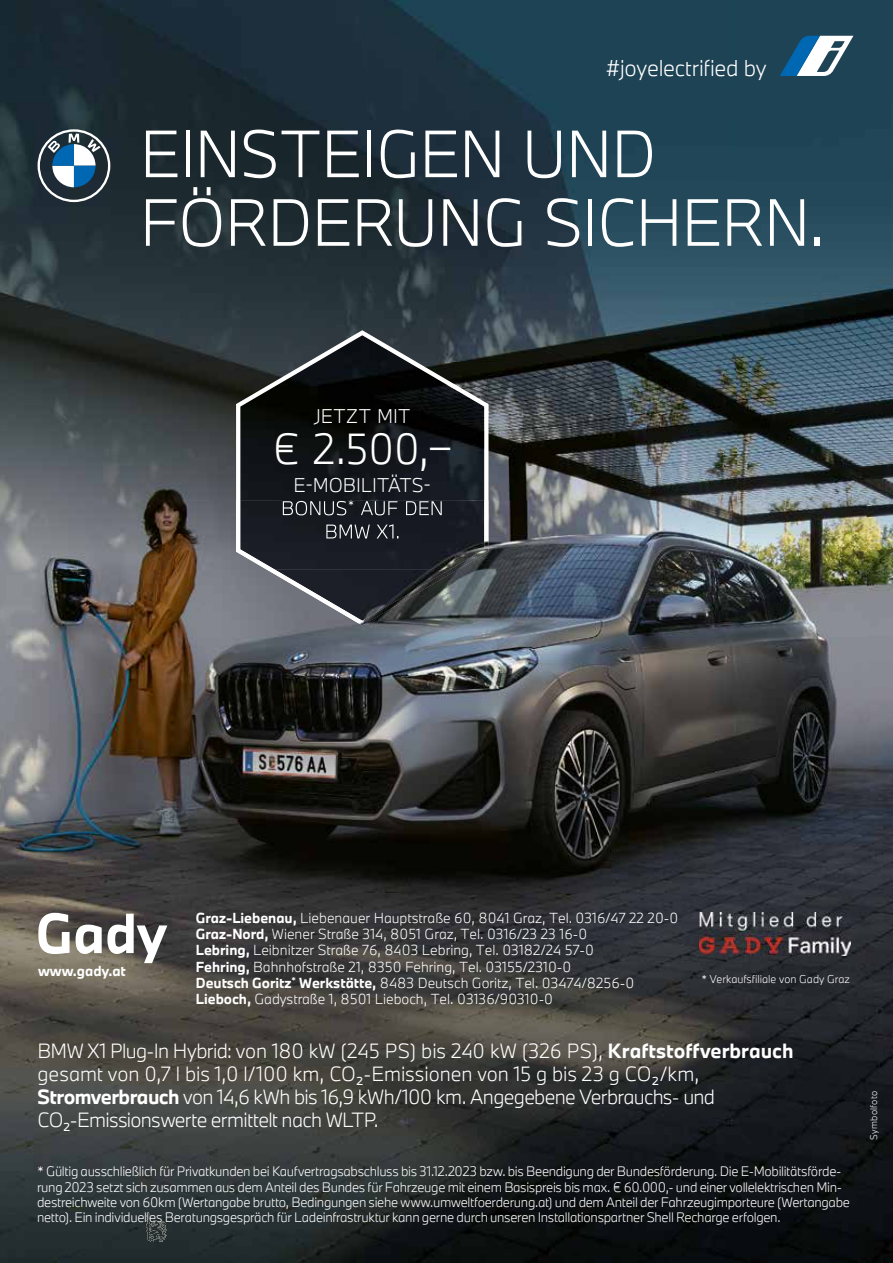
<style>
.page{position:relative;width:893px;height:1263px;background:#fff}
.page>*{position:absolute;margin:0;border:0;box-sizing:border-box;transform-origin:0 0}
.t1{font:300 61.8px/68.6px "BMW Type Next";letter-spacing:-.015em;color:#fff}
.t2{font:700 52.35px "BMW Type Next";color:#fff}
.t3{font:300 40.35px "BMW Type Next";color:#fff}
.t4{font:300 21.3px "BMW Type Next";letter-spacing:-.01em;color:#fff}
.t5{font:300 19.05px/23px "BMW Type Next";letter-spacing:-.02em;color:#fff}
.t6{font:300 18.45px "BMW Type Next";letter-spacing:-.005em;color:#fff}
.t7{font:300 18.45px "BMW Type Next";letter-spacing:.02em;color:#fff}
.t8{font:300 13.5px/16.2px "BMW Type Next";color:#fff}
.t9{font:700 13.5px "BMW Type Next";color:#fff}
.t10{font:300 12.75px/15.3px "BMW Type Next";letter-spacing:-.025em;color:#fff}
.t11{font:300 10.5px "BMW Type Next";color:#fff}
.t12{font:300 9px "BMW Type Next";letter-spacing:.03em;color:#fff}
.s1{font-weight:700}
</style>
<div class="page">
<img style="left:0;top:569px;width:893px;height:240px">
<img style="left:0;top:809px;width:209px;height:454px">
<img style="left:841px;top:809px;width:52px;height:454px">
<img style="left:209px;top:893px;width:632px;height:370px">
<img style="left:0;top:0;width:735px;height:362px">
<img style="left:735px;top:0;width:158px;height:518px">
<img style="left:0;top:362px;width:209px;height:207px">
<img style="left:209px;top:362px;width:27px;height:52px">
<img style="left:488px;top:362px;width:248px;height:52px">
<img style="left:209px;top:414px;width:27px;height:86px">
<img style="left:488px;top:414px;width:248px;height:86px">
<img style="left:866px;top:518px;width:27px;height:51px">
<svg style="left:236px;top:330px;width:252px;height:170px;background:#1f2326"></svg>
<svg style="left:780px;top:36px;width:73px;height:40px"></svg>
<svg style="left:38px;top:129px;width:72px;height:73px"></svg>
<img style="left:163px;top:500px;width:703px;height:393px">
<img style="left:236px;top:500px;width:252px;height:126px">
<img style="left:283px;top:501px;width:63px;height:14px">
<svg style="left:349px;top:500px;width:4px;height:5px"></svg>
<img style="left:354px;top:501px;width:90px;height:14px">
<img style="left:326px;top:525px;width:44px;height:13px">
<img style="left:377px;top:524px;width:21px;height:14px">
<img style="left:699px;top:912px;width:152px;height:44px">
<img style="left:146px;top:1212px;width:11px;height:30px">
<h3 class="t4" style="left:606px;top:54px;width:162px">#joyelectrified by</h3>
<h1 class="t1" style="left:140px;top:119px;width:687px">EINSTEIGEN UND<br>FÖRDERUNG SICHERN.</h1>
<h3 class="t7" style="left:314px;top:404px;width:98px">JETZT MIT</h3>
<h3 class="t3" style="left:272px;top:421px;width:182px">€ 2.500,–</h3>
<h3 class="t6" style="left:293px;top:472px;width:139px">E-MOBILITÄTS-</h3>
<h2 class="t2" style="left:36px;top:897px;width:133px">Gady</h2>
<p class="t8" style="left:196px;top:910px;width:484px"><span class="s1">Graz-Liebenau,</span> Liebenauer Hauptstraße 60, 8041 Graz, Tel. 0316/47 22 20-0<br><span class="s1">Graz-Nord,</span> Wiener Straße 314, 8051 Graz, Tel. 0316/23 23 16-0<br><span class="s1">Lebring,</span> Leibnitzer Straße 76, 8403 Lebring, Tel. 03182/24 57-0<br><span class="s1">Fehring,</span> Bahnhofstraße 21, 8350 Fehring, Tel. 03155/2310-0<br><span class="s1">Deutsch Goritz</span><sup>*</sup> <span class="s1">Werkstätte,</span> 8483 Deutsch Goritz, Tel. 03474/8256-0<br><span class="s1">Lieboch,</span> Gadystraße 1, 8501 Lieboch, Tel. 03136/90310-0</p>
<p class="t9" style="left:38px;top:962px;width:89px">www.gady.at</p>
<p class="t11" style="left:701px;top:971px;width:150px">* Verkaufsfiliale von Gady Graz</p>
<p class="t5" style="left:38px;top:1039px;width:758px">BMW X1 Plug-In Hybrid: von 180 kW (245 PS) bis 240 kW (326 PS), <span class="s1">Kraftstoffverbrauch </span>gesamt von 0,7 l bis 1,0 l/100 km, CO2-Emissionen von 15 g bis 23 g CO2/km, <span class="s1">Stromverbrauch</span> von 14,6 kWh bis 16,9 kWh/100 km. Angegebene Verbrauchs- und CO2-Emissionswerte ermittelt nach WLTP.</p>
<p class="t10" style="left:37px;top:1164px;width:814px">* Gültig ausschließlich für Privatkunden bei Kaufvertragsabschluss bis 31.12.2023 bzw. bis Beendigung der Bundesförderung. Die E-Mobilitätsförde&shy;rung 2023 setzt sich zusammen aus dem Anteil des Bundes für Fahrzeuge mit einem Basispreis bis max. € 60.000,- und einer vollelektrischen Min&shy;destreichweite von 60km (Wertangabe brutto, Bedingungen siehe www.umweltfoerderung.at) und dem Anteil der Fahrzeugimporteure (Wertangabe netto). Ein individuelles Beratungsgespräch für Ladeinfrastruktur kann gerne durch unseren Installationspartner Shell Recharge erfolgen.</p>
<p class="t12" style="left:867px;top:1140px;width:50px;rotate:-90deg">Symbolfoto</p>
</div>
